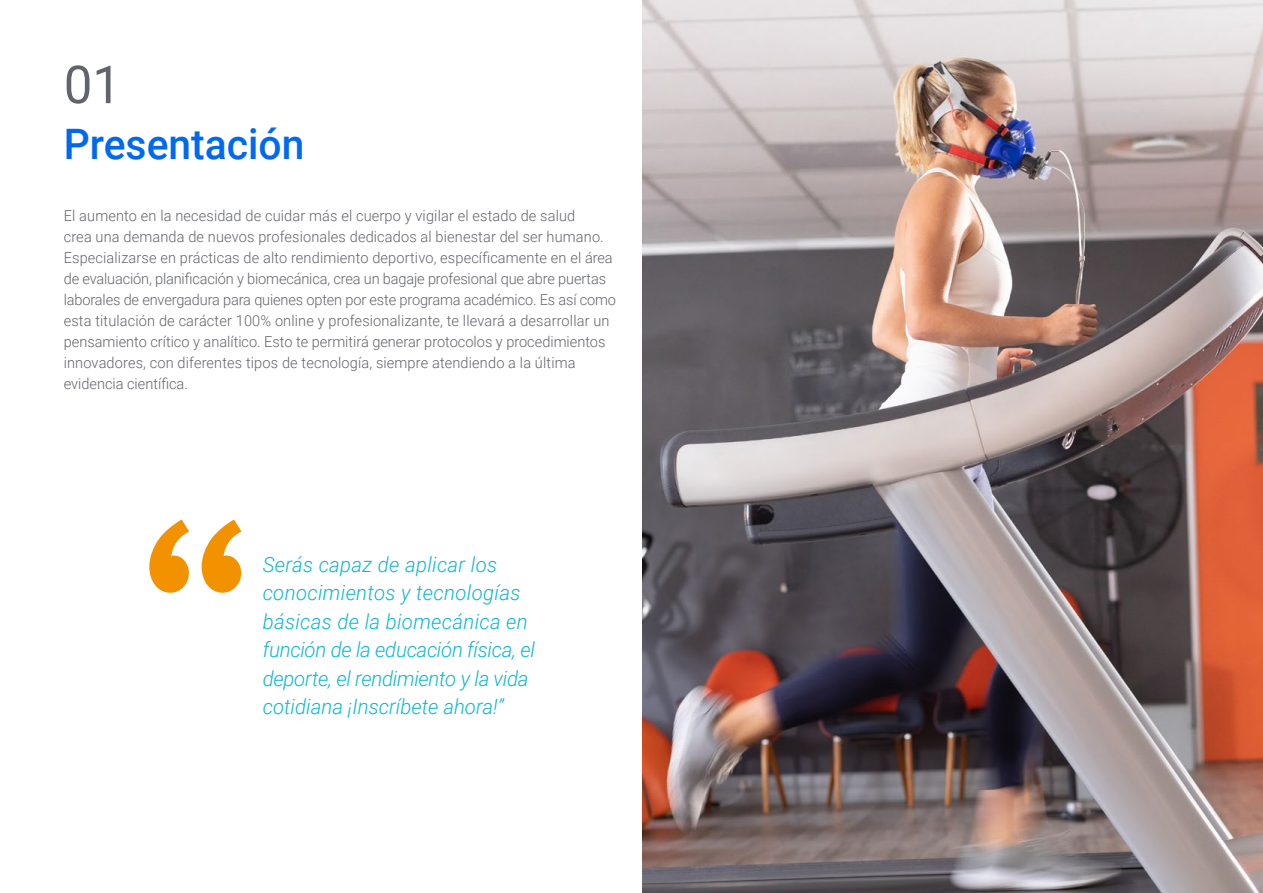
<style>
.page{position:relative;width:1263px;height:893px;background:#fff}
.page>*{position:absolute;margin:0;border:0;box-sizing:border-box;transform-origin:0 0}
.t1{font:52.5px "Roboto";color:#61646a}
.t2{font:500 42px "Roboto";color:#0169ee}
.t3{font:italic 300 21px/28.5px "Roboto";color:#0fb6cf}
.t4{font:300 15px/21px "Roboto";letter-spacing:.01em;color:#61646a}
</style>
<div class="page">
<svg style="left:149px;top:519px;width:92px;height:74px"></svg>
<img style="left:642px;top:0;width:621px;height:893px">
<h1 class="t1" style="left:64px;top:48px;width:59px">01</h1>
<h2 class="t2" style="left:64px;top:115px;width:242px">Presentación</h2>
<p class="t4" style="left:64px;top:205px;width:554px">El aumento en la necesidad de cuidar más el cuerpo y vigilar el estado de salud<br>crea una demanda de nuevos profesionales dedicados al bienestar del ser humano.<br>Especializarse en prácticas de alto rendimiento deportivo, específicamente en el área de evaluación, planificación y biomecánica, crea un bagaje profesional que abre puertas laborales de envergadura para quienes opten por este programa académico. Es así como esta titulación de carácter 100% online y profesionalizante, te llevará a desarrollar un pensamiento crítico y analítico. Esto te permitirá generar protocolos y procedimientos innovadores, con diferentes tipos de tecnología, siempre atendiendo a la última evidencia científica.</p>
<h3 class="t3" style="left:263px;top:549px;width:274px">Serás capaz de aplicar los conocimientos y tecnologías básicas de la biomecánica en función de la educación física, el deporte, el rendimiento y la vida cotidiana ¡Inscríbete ahora!”</h3>
</div>
